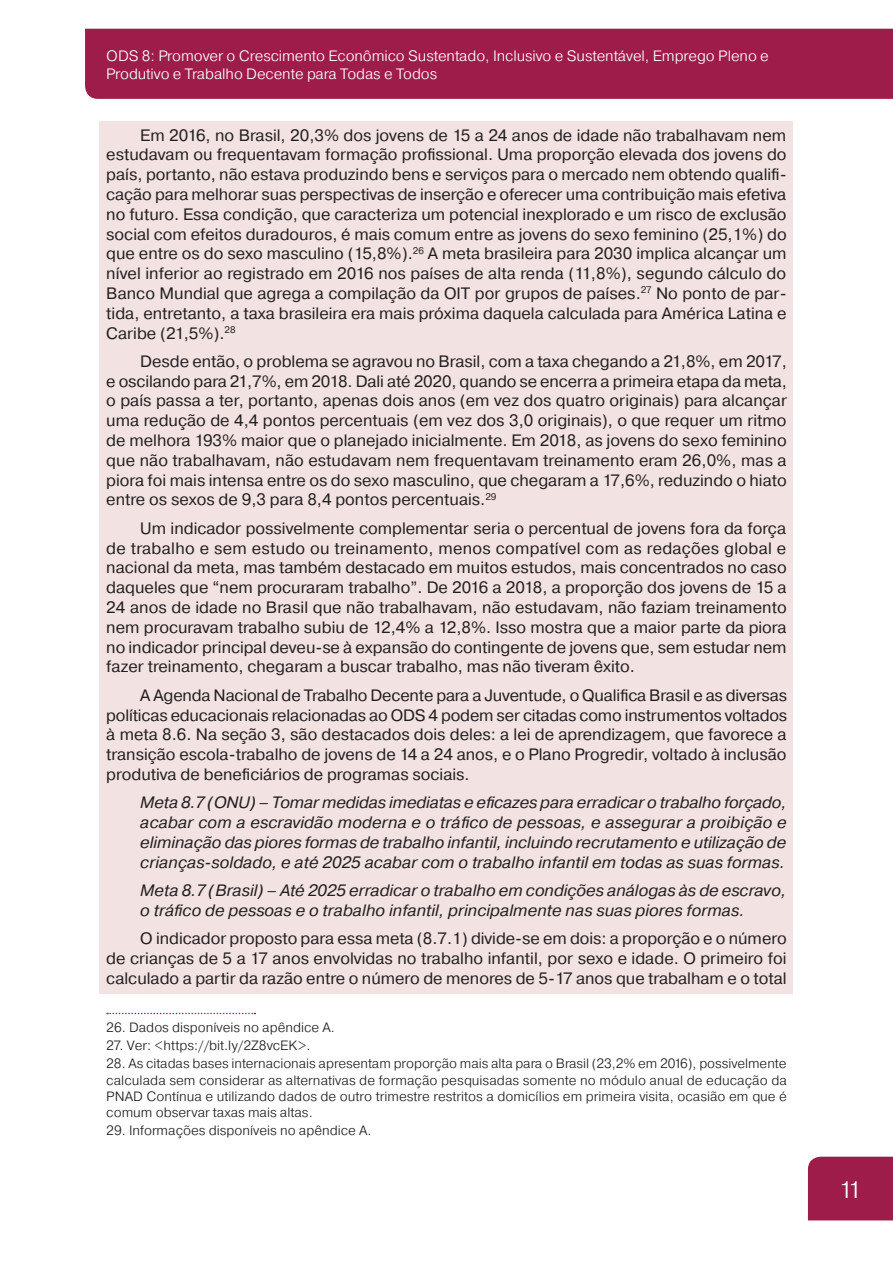
<style>
.page{position:relative;width:893px;height:1263px;background:#fff}
.page>*{position:absolute;margin:0;border:0;box-sizing:border-box;transform-origin:0 0}
.t1{font:300 24px "Pragmatica";color:#fff}
.texto_corrido_-_com{font:16.5px/19.8px "Pragmatica";color:#231f20;text-align:justify}
.texto_corrido_-_Meta{font:italic 16.5px/19.8px "Pragmatica";color:#231f20;text-align:justify}
.t2{font:300 15px/18px "Pragmatica";letter-spacing:-.005em;color:#fff}
.notas_rodape{font:300 13.5px/16.2px "Pragmatica";color:#231f20;text-align:justify}
</style>
<div class="page">
<div style="left:85px;top:29px;width:808px;height:70px;background:#9e1c49"></div>
<div style="left:808px;top:1157px;width:85px;height:63px;background:#9e1c49"></div>
<div style="left:100px;top:121px;width:693px;height:227px;background:#f2e2e2"></div>
<div style="left:100px;top:347px;width:693px;height:168px;background:#f2e2e2"></div>
<div style="left:100px;top:514px;width:693px;height:168px;background:#f2e2e2"></div>
<div style="left:100px;top:681px;width:693px;height:109px;background:#f2e2e2"></div>
<div style="left:100px;top:789px;width:693px;height:88px;background:#f2e2e2"></div>
<div style="left:100px;top:877px;width:693px;height:49px;background:#f2e2e2"></div>
<div style="left:100px;top:925px;width:693px;height:68px;background:#f2e2e2"></div>
<svg style="left:107px;top:1013px;width:148px;height:1px"></svg>
<p class="t2" style="left:106px;top:46px;width:664px">ODS 8: Promover o Crescimento Econômico Sustentado, Inclusivo e Sustentável, Emprego Pleno e<br>Produtivo e Trabalho Decente para Todas e Todos</p>
<p class="texto_corrido_-_com" style="left:106px;top:125px;width:682px;text-indent:34px">Em 2016, no Brasil, 20,3% dos jovens de 15 a 24 anos de idade não trabalhavam nem estudavam ou frequentavam formação profissional. Uma proporção elevada dos jovens do país, portanto, não estava produzindo bens e serviços para o mercado nem obtendo qualifi&shy;cação para melhorar suas perspectivas de inserção e oferecer uma contribuição mais efetiva no futuro. Essa condição, que caracteriza um potencial inexplorado e um risco de exclusão social com efeitos duradouros, é mais comum entre as jovens do sexo feminino (25,1%) do que entre os do sexo masculino (15,8%).<sup>26</sup> A meta brasileira para 2030 implica alcançar um nível inferior ao registrado em 2016 nos países de alta renda (11,8%), segundo cálculo do Banco Mundial que agrega a compilação da OIT por grupos de países.<sup>27</sup> No ponto de par&shy;tida, entretanto, a taxa brasileira era mais próxima daquela calculada para América Latina e Caribe (21,5%).<sup>28</sup></p>
<p class="texto_corrido_-_com" style="left:106px;top:352px;width:682px;text-indent:34px">Desde então, o problema se agravou no Brasil, com a taxa chegando a 21,8%, em 2017, e oscilando para 21,7%, em 2018. Dali até 2020, quando se encerra a primeira etapa da meta, o país passa a ter, portanto, apenas dois anos (em vez dos quatro originais) para alcançar uma redução de 4,4 pontos percentuais (em vez dos 3,0 originais), o que requer um ritmo de melhora 193% maior que o planejado inicialmente. Em 2018, as jovens do sexo feminino que não trabalhavam, não estudavam nem frequentavam treinamento eram 26,0%, mas a piora foi mais intensa entre os do sexo masculino, que chegaram a 17,6%, reduzindo o hiato entre os sexos de 9,3 para 8,4 pontos percentuais.<sup>29</sup></p>
<p class="texto_corrido_-_com" style="left:106px;top:518px;width:682px;text-indent:34px">Um indicador possivelmente complementar seria o percentual de jovens fora da força de trabalho e sem estudo ou treinamento, menos compatível com as redações global e nacional da meta, mas também destacado em muitos estudos, mais concentrados no caso daqueles que “nem procuraram trabalho”. De 2016 a 2018, a proporção dos jovens de 15 a 24 anos de idade no Brasil que não trabalhavam, não estudavam, não faziam treinamento nem procuravam trabalho subiu de 12,4% a 12,8%. Isso mostra que a maior parte da piora no indicador principal deveu-se à expansão do contingente de jovens que, sem estudar nem fazer treinamento, chegaram a buscar trabalho, mas não tiveram êxito.</p>
<p class="texto_corrido_-_com" style="left:106px;top:685px;width:682px;text-indent:34px">A Agenda Nacional de Trabalho Decente para a Juventude, o Qualifica Brasil e as diversas políticas educacionais relacionadas ao ODS 4 podem ser citadas como instrumentos voltados à meta 8.6. Na seção 3, são destacados dois deles: a lei de aprendizagem, que favorece a transição escola-trabalho de jovens de 14 a 24 anos, e o Plano Progredir, voltado à inclusão produtiva de beneficiários de programas sociais.</p>
<p class="texto_corrido_-_Meta" style="left:140px;top:793px;width:648px">Meta 8.7 (ONU) – Tomar medidas imediatas e eficazes para erradicar o trabalho forçado, acabar com a escravidão moderna e o tráfico de pessoas, e assegurar a proibição e eliminação das piores formas de trabalho infantil, incluindo recrutamento e utilização de crianças-soldado, e até 2025 acabar com o trabalho infantil em todas as suas formas.</p>
<p class="texto_corrido_-_Meta" style="left:140px;top:881px;width:647px">Meta 8.7 (Brasil) – Até 2025 erradicar o trabalho em condições análogas às de escravo, o tráfico de pessoas e o trabalho infantil, principalmente nas suas piores formas.</p>
<p class="texto_corrido_-_com" style="left:106px;top:929px;width:682px;text-indent:34px">O indicador proposto para essa meta (8.7.1) divide-se em dois: a proporção e o número de crianças de 5 a 17 anos envolvidas no trabalho infantil, por sexo e idade. O primeiro foi calculado a partir da razão entre o número de menores de 5-17 anos que trabalham e o total</p>
<p class="notas_rodape" style="left:106px;top:1019px;width:230px">26. Dados disponíveis no apêndice A.</p>
<p class="notas_rodape" style="left:106px;top:1037px;width:206px">27. Ver: &lt;https://bit.ly/2Z8vcEK&gt;.</p>
<p class="notas_rodape" style="left:106px;top:1055px;width:682px">28. As citadas bases internacionais apresentam proporção mais alta para o Brasil (23,2% em 2016), possivelmente calculada sem considerar as alternativas de formação pesquisadas somente no módulo anual de educação da PNAD Contínua e utilizando dados de outro trimestre restritos a domicílios em primeira visita, ocasião em que é comum observar taxas mais altas.</p>
<p class="notas_rodape" style="left:106px;top:1122px;width:267px">29. Informações disponíveis no apêndice A.</p>
<h1 class="t1" style="left:838px;top:1174px;width:24px">11</h1>
</div>
